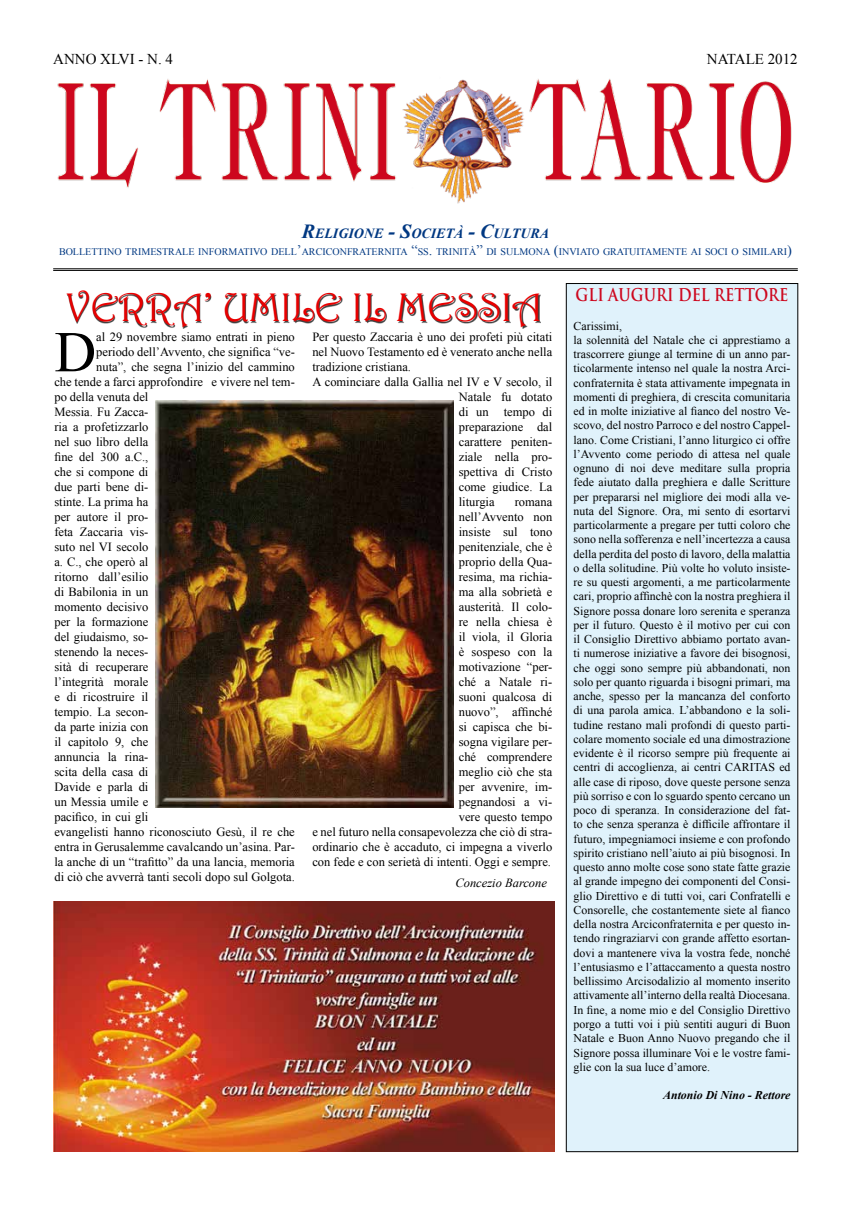
<style>
.page{position:relative;width:851px;height:1205px;background:#fff}
.page>*{position:absolute;margin:0;border:0;box-sizing:border-box;transform-origin:0 0}
.t1{font:57.75px "Times New Roman";color:#000}
.t2{font:40px "Harrington";color:#e90000}
.t3{font:700 17.25px "Trajan Pro";color:#cd071e;scale:.85 1}
.t4{font:15px "Times New Roman";color:#000}
.t5{font:italic 700 14px "Times New Roman";color:#003882}
.t6{font:12.5px/15px "Times New Roman";color:#000;text-align:right}
.t7{font:italic 12.5px "Times New Roman";color:#000}
.t8{font:11.88px/14.2px "Times New Roman";color:#000}
.t9{font:italic 700 11.88px "Times New Roman";color:#000}
.t10{font:10.12px "Times New Roman";color:#003882}
.s1{font-style:inherit}
.s2{font-size:20px}
.s3{font-size:14.38px}
</style>
<div class="page">
<img style="left:57px;top:79px;width:735px;height:125px">
<hr style="left:53px;top:270px;width:744px;height:1px;background:#000">
<hr style="left:53px;top:268px;width:744px;height:1px;background:#000">
<div style="left:566px;top:283px;width:231px;height:868px;background:#e0f2fb"></div>
<div style="left:566px;top:283px;width:231px;height:869px;border:1px solid #000"></div>
<div style="left:68px;top:292px;width:472px;height:36px;background:#000;opacity:.75"></div>
<img style="left:156px;top:400px;width:297px;height:407px">
<img style="left:53px;top:901px;width:501px;height:251px">
<p class="t4" style="left:53px;top:48px;width:121px">ANNO XLVI - N. <span class="s1">4</span></p>
<p class="t4" style="left:706px;top:48px;width:92px">NATALE 2012</p>
<p class="t5" style="left:301px;top:223px;width:249px"><span class="s2">R</span>ELIGIONE <span class="s2">- S</span>OCIETÀ <span class="s2">- C</span>ULTURA</p>
<p class="t10" style="left:59px;top:245px;width:734px">BOLLETTINO TRIMESTRALE INFORMATIVO DELL<span class="s3">’</span>ARCICONFRATERNITA <span class="s3">“</span>SS<span class="s3">.</span> TRINITÀ<span class="s3">”</span> DI SULMONA <span class="s3">(</span>INVIATO GRATUITAMENTE AI SOCI O SIMILARI<span class="s3">)</span></p>
<h2 class="t2" style="left:65px;top:283px;width:478px">VERRA’ UMILE IL MESSIA</h2>
<h1 class="t1" style="left:54px;top:313px;width:43px">D</h1>
<p class="t6" style="left:96px;top:329px;width:200px">al 29 novembre siamo entrati in pieno</p>
<p class="t6" style="left:96px;top:344px;width:200px">periodo dell’Avvento, che significa “ve-</p>
<p class="t6" style="left:96px;top:359px;width:200px">nuta”, che segna l’inizio del cammino</p>
<p class="t6" style="left:54px;top:374px;width:242px">che tende a farci approfondire e vivere nel tem-</p>
<p class="t6" style="left:54px;top:389px;width:95px">po della venuta del</p>
<p class="t6" style="left:54px;top:404px;width:95px">Messia. Fu Zacca-</p>
<p class="t6" style="left:54px;top:419px;width:95px">ria a profetizzarlo</p>
<p class="t6" style="left:54px;top:434px;width:95px">nel suo libro della</p>
<p class="t6" style="left:54px;top:449px;width:95px">fine del 300 a.C.,</p>
<p class="t6" style="left:54px;top:464px;width:95px">che si compone di</p>
<p class="t6" style="left:54px;top:479px;width:95px">due parti bene di-</p>
<p class="t6" style="left:54px;top:494px;width:95px">stinte. La prima ha</p>
<p class="t6" style="left:54px;top:509px;width:95px">per autore il pro-</p>
<p class="t6" style="left:54px;top:524px;width:95px">feta Zaccaria vis-</p>
<p class="t6" style="left:54px;top:539px;width:95px">suto nel VI secolo</p>
<p class="t6" style="left:54px;top:554px;width:95px">a. C., che operò al</p>
<p class="t6" style="left:54px;top:569px;width:95px">ritorno dall’esilio</p>
<p class="t6" style="left:54px;top:584px;width:95px">di Babilonia in un</p>
<p class="t6" style="left:54px;top:599px;width:95px">momento decisivo</p>
<p class="t6" style="left:54px;top:614px;width:95px">per la formazione</p>
<p class="t6" style="left:54px;top:629px;width:95px">del giudaismo, so-</p>
<p class="t6" style="left:54px;top:644px;width:95px">stenendo la neces-</p>
<p class="t6" style="left:54px;top:659px;width:95px">sità di recuperare</p>
<p class="t6" style="left:54px;top:674px;width:95px">l’integrità morale</p>
<p class="t6" style="left:54px;top:689px;width:95px">e di ricostruire il</p>
<p class="t6" style="left:54px;top:704px;width:95px">tempio. La secon-</p>
<p class="t6" style="left:54px;top:719px;width:95px">da parte inizia con</p>
<p class="t6" style="left:54px;top:734px;width:95px">il capitolo 9, che</p>
<p class="t6" style="left:54px;top:749px;width:95px">annuncia la rina-</p>
<p class="t6" style="left:54px;top:764px;width:95px">scita della casa di</p>
<p class="t6" style="left:54px;top:779px;width:95px">Davide e parla di</p>
<p class="t6" style="left:54px;top:794px;width:95px">un Messia umile e</p>
<p class="t6" style="left:54px;top:809px;width:95px">pacifico, in cui gli</p>
<p class="t6" style="left:54px;top:824px;width:242px">evangelisti hanno riconosciuto Gesù, il re che</p>
<p class="t6" style="left:54px;top:839px;width:242px">entra in Gerusalemme cavalcando un’asina. Par-</p>
<p class="t6" style="left:54px;top:854px;width:242px">la anche di un “trafitto” da una lancia, memoria</p>
<p class="t6" style="left:54px;top:869px;width:242px">di ciò che avverrà tanti secoli dopo sul Golgota.</p>
<p class="t6" style="left:312px;top:329px;width:241px">Per questo Zaccaria è uno dei profeti più citati</p>
<p class="t6" style="left:312px;top:344px;width:241px">nel Nuovo Testamento ed è venerato anche nella</p>
<p class="t6" style="left:312px;top:359px;width:100px">tradizione cristiana.</p>
<p class="t6" style="left:312px;top:374px;width:241px">A cominciare dalla Gallia nel IV e V secolo, il</p>
<p class="t6" style="left:458px;top:389px;width:95px">Natale fu dotato</p>
<p class="t6" style="left:458px;top:404px;width:95px">di un tempo di</p>
<p class="t6" style="left:458px;top:419px;width:95px">preparazione dal</p>
<p class="t6" style="left:458px;top:434px;width:95px">carattere peniten-</p>
<p class="t6" style="left:458px;top:449px;width:95px">ziale nella pro-</p>
<p class="t6" style="left:458px;top:464px;width:95px">spettiva di Cristo</p>
<p class="t6" style="left:458px;top:479px;width:95px">come giudice. La</p>
<p class="t6" style="left:458px;top:494px;width:37px">liturgia</p>
<p class="t6" style="left:312px;top:494px;width:241px">romana<br>nell’Avvento non<br>insiste sul tono<br>penitenziale, che è<br>proprio della Qua-<br>resima, ma richia-<br>ma alla sobrietà e<br>austerità. Il colo-<br>re nella chiesa è<br>il viola, il Gloria<br>è sospeso con la<br>motivazione “per-<br>ché a Natale ri-<br>suoni qualcosa di<br>nuovo”, affinché<br>si capisca che bi-<br>sogna vigilare per-<br>ché comprendere<br>meglio ciò che sta<br>per avvenire, im-<br>pegnandosi a vi-<br>vere questo tempo<br>e nel futuro nella consapevolezza che ciò di stra&shy;ordinario che è accaduto, ci impegna a viverlo con fede e con serietà di intenti. Oggi e sempre.</p>
<p class="t7" style="left:455px;top:874px;width:93px">Concezio Barcone</p>
<h3 class="t3" style="left:575px;top:284px;width:252px">GLI AUGURI DEL RETTORE</h3>
<p class="t8" style="left:573px;top:318px;width:218px">Carissimi,<br>la solennità del Natale che ci apprestiamo a trascorrere giunge al termine di un anno par&shy;ticolarmente intenso nel quale la nostra Arci&shy;confraternita è stata attivamente impegnata in momenti di preghiera, di crescita comunitaria ed in molte iniziative al fianco del nostro Ve&shy;scovo, del nostro Parroco e del nostro Cappel&shy;lano. Come Cristiani, l’anno liturgico ci offre l’Avvento come periodo di attesa nel quale ognuno di noi deve meditare sulla propria fede aiutato dalla preghiera e dalle Scritture per prepararsi nel migliore dei modi alla ve&shy;nuta del Signore. Ora, mi sento di esortarvi particolarmente a pregare per tutti coloro che sono nella sofferenza e nell’incertezza a causa della perdita del posto di lavoro, della malattia o della solitudine. Più volte ho voluto insiste&shy;re su questi argomenti, a me particolarmente cari, proprio affinchè con la nostra preghiera il Signore possa donare loro serenita e speranza per il futuro. Questo è il motivo per cui con il Consiglio Direttivo abbiamo portato avan&shy;ti numerose iniziative a favore dei bisognosi, che oggi sono sempre più abbandonati, non solo per quanto riguarda i bisogni primari, ma anche, spesso per la mancanza del conforto di una parola amica. L’abbandono e la soli&shy;tudine restano mali profondi di questo parti&shy;colare momento sociale ed una dimostrazione evidente è il ricorso sempre più frequente ai centri di accoglienza, ai centri CARITAS ed alle case di riposo, dove queste persone senza più sorriso e con lo sguardo spento cercano un poco di speranza. In considerazione del fat&shy;to che senza speranza è difficile affrontare il futuro, impegniamoci insieme e con profondo spirito cristiano nell’aiuto ai più bisognosi. In questo anno molte cose sono state fatte grazie al grande impegno dei componenti del Consi&shy;glio Direttivo e di tutti voi, cari Confratelli e Consorelle, che costantemente siete al fianco della nostra Arciconfraternita e per questo in&shy;tendo ringraziarvi con grande affetto esortan&shy;dovi a mantenere viva la vostra fede, nonché l’entusiasmo e l’attaccamento a questa nostro bellissimo Arcisodalizio al momento inserito attivamente all’interno della realtà Diocesana.<br>In fine, a nome mio e del Consiglio Direttivo porgo a tutti voi i più sentiti auguri di Buon Natale e Buon Anno Nuovo pregando che il Signore possa illuminare Voi e le vostre fami&shy;glie con la sua luce d’amore.</p>
<p class="t9" style="left:663px;top:1087px;width:129px">Antonio Di Nino - Rettore</p>
</div>
